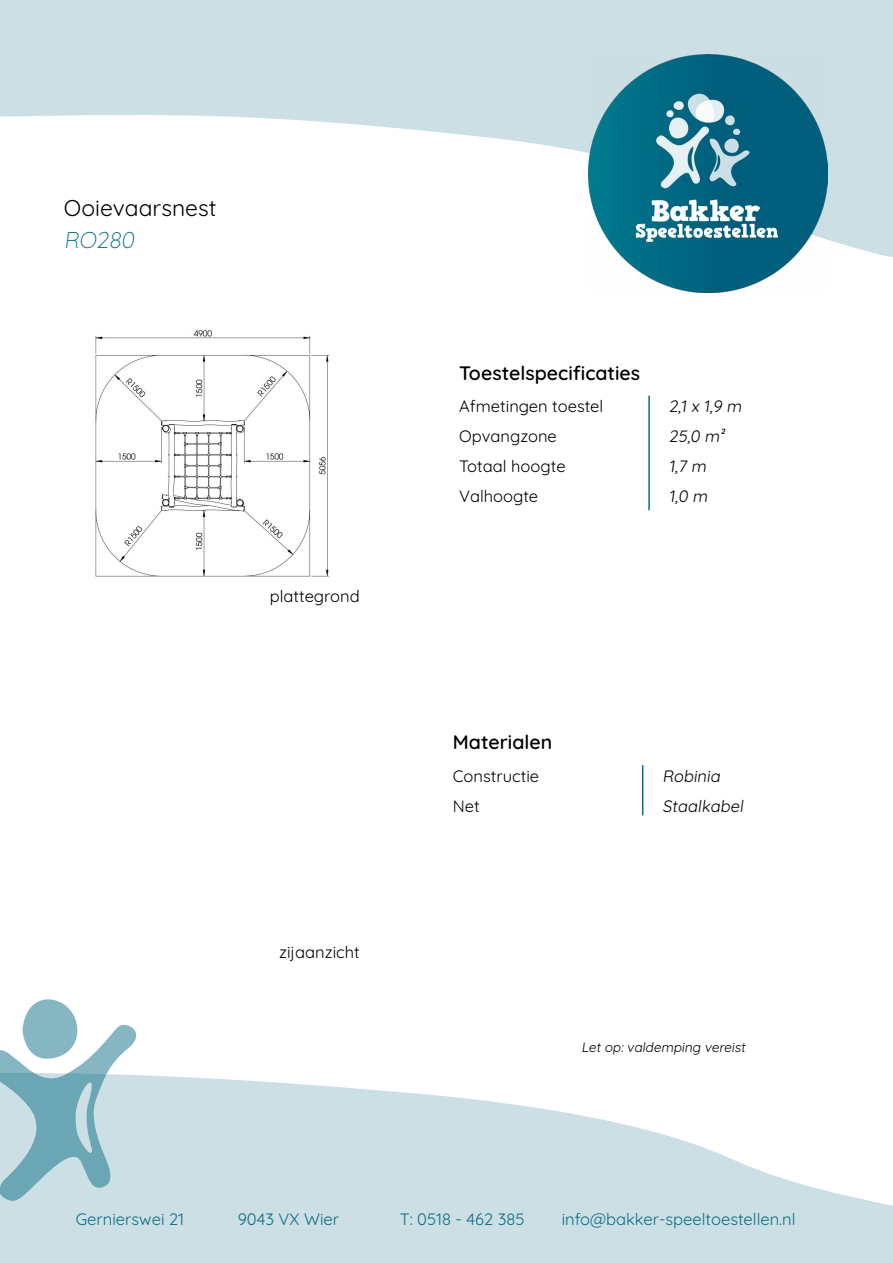
<style>
.page{position:relative;width:893px;height:1263px;background:#fff}
.page>*{position:absolute;margin:0;border:0;box-sizing:border-box;transform-origin:0 0}
.t1{font:22.8px "Quicksand";color:#000}
.t2{font:300 22.8px "Quicksand";color:#0b6d85}
.t3{font:600 19.5px "Quicksand";color:#000}
.t4{font:16.5px/30px "Quicksand";color:#000}
.t5{font:16.5px "Quicksand";color:#0b6d85}
.t6{font:13.5px "Quicksand";color:#000}
</style>
<div class="page">
<svg style="left:0;top:0;width:893px;height:257px;fill:#ccdfe5"></svg>
<img style="left:589px;top:54px;width:238px;height:238px">
<svg style="left:0;top:1075px;width:893px;height:188px;fill:#ccdfe5"></svg>
<svg style="left:0;top:999px;width:136px;height:202px"></svg>
<img style="left:95px;top:330px;width:235px;height:247px">
<hr style="left:648px;top:396px;width:2px;height:114px;background:#0b6d85">
<hr style="left:642px;top:765px;width:1px;height:50px;background:#0b6d85">
<h1 class="t1" style="left:64px;top:191px;width:154px">Ooievaarsnest</h1>
<h1 class="t2" style="left:64px;top:222px;width:76px">RO280</h1>
<p class="t4" style="left:270px;top:580px;width:91px">plattegrond</p>
<p class="t4" style="left:279px;top:936px;width:82px">zijaanzicht</p>
<p class="t3" style="left:459px;top:358px;width:182px">Toestelspecificaties</p>
<p class="t4" style="left:459px;top:390px;width:146px">Afmetingen toestel<br>Opvangzone<br>Totaal hoogte<br>Valhoogte</p>
<p class="t4" style="left:669px;top:390px;width:77px">2,1 x 1,9 m<br>25,0 m²<br>1,7 m<br>1,0 m</p>
<p class="t3" style="left:453px;top:727px;width:101px">Materialen</p>
<p class="t4" style="left:453px;top:759px;width:88px">Constructie<br>Net</p>
<p class="t4" style="left:662px;top:759px;width:85px">Robinia<br>Staalkabel</p>
<p class="t6" style="left:581px;top:1037px;width:168px">Let op: valdemping vereist</p>
<p class="t5" style="left:76px;top:1207px;width:110px">Gernierswei 21</p>
<p class="t5" style="left:238px;top:1207px;width:103px">9043 VX Wier</p>
<p class="t5" style="left:400px;top:1207px;width:126px">T: 0518 - 462 385</p>
<p class="t5" style="left:562px;top:1207px;width:235px">info@bakker-speeltoestellen.nl</p>
</div>
